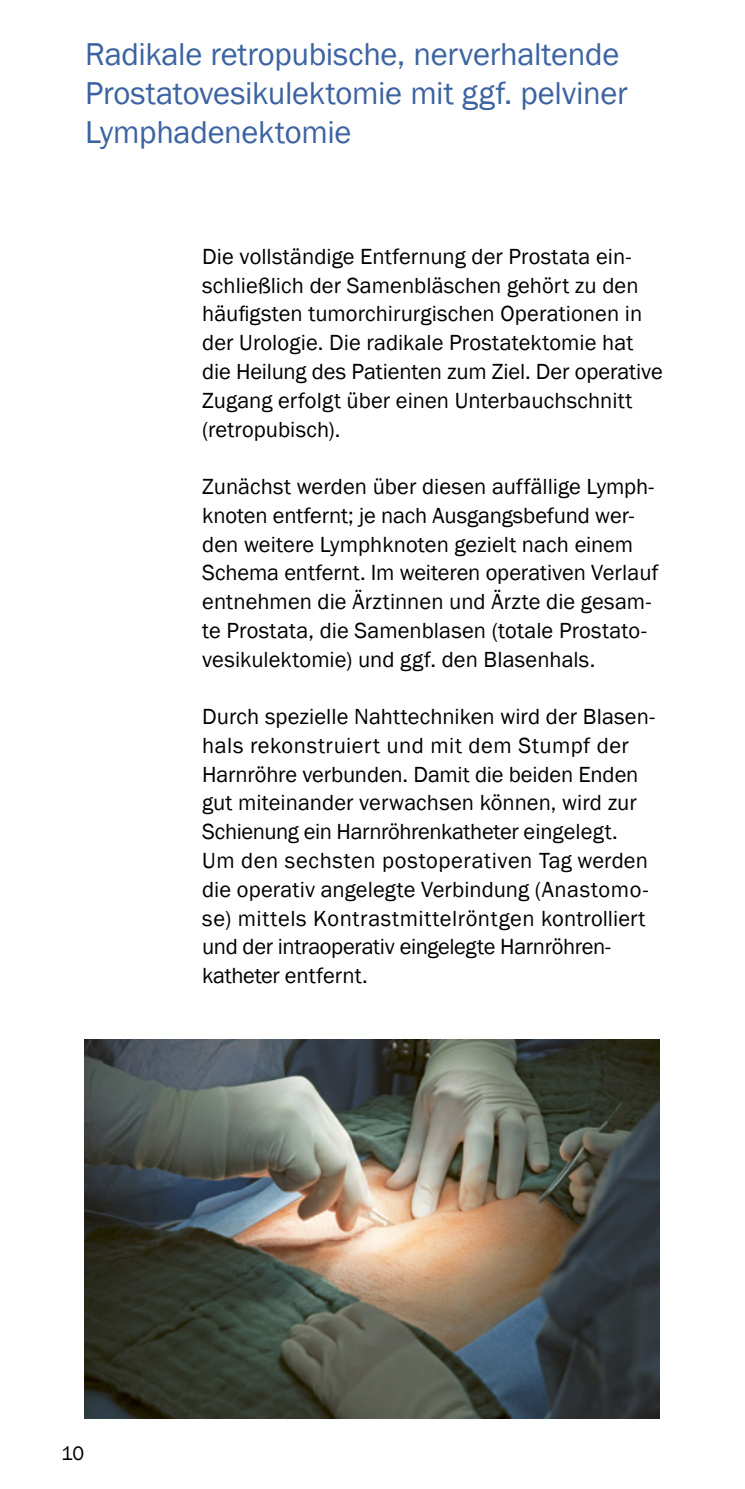
<style>
.page{position:relative;width:745px;height:1489px;background:#fff}
.page>*{position:absolute;margin:0;border:0;box-sizing:border-box;transform-origin:0 0}
.Überschrift_-_Blau{font:32.5px/38.8px "Franklin Gothic";letter-spacing:-.01em;color:#3c63a1}
.Fließtext{font:22.5px/28.8px "Franklin Gothic";color:#000}
.t1{font:20px "Franklin Gothic";color:#000}
</style>
<div class="page">
<img style="left:84px;top:1039px;width:575px;height:379px">
<p class="Überschrift_-_Blau" style="left:85px;top:36px;width:544px">Radikale retropubische, nerverhaltende<br>Prostatovesikulektomie mit ggf. pelviner<br>Lymphadenektomie</p>
<p class="Fließtext" style="left:202px;top:242px;width:462px">Die vollständige Entfernung der Prostata ein&shy;schließlich der Samenbläschen gehört zu den häufigsten tumorchirurgischen Operationen in der Urologie. Die radikale Prostatektomie hat die Heilung des Patienten zum Ziel. Der operative Zugang erfolgt über einen Unterbauchschnitt (retropubisch).</p>
<p class="Fließtext" style="left:202px;top:472px;width:457px">Zunächst werden über diesen auffällige Lymph&shy;knoten entfernt; je nach Ausgangsbefund wer&shy;den weitere Lymphknoten gezielt nach einem Schema entfernt. Im weiteren operativen Verlauf entnehmen die Ärztinnen und Ärzte die gesam&shy;te Prostata, die Samenblasen (totale Prostato&shy;vesikulektomie) und ggf. den Blasenhals.</p>
<p class="Fließtext" style="left:202px;top:702px;width:454px">Durch spezielle Nahttechniken wird der Blasen&shy;hals rekonstruiert und mit dem Stumpf der Harnröhre verbunden. Damit die beiden Enden gut miteinander verwachsen können, wird zur Schienung ein Harnröhrenkatheter eingelegt.<br>Um den sechsten postoperativen Tag werden die operativ angelegte Verbindung (Anastomo&shy;se) mittels Kontrastmittelröntgen kontrolliert und der intraoperativ eingelegte Harnröhren&shy;katheter entfernt.</p>
<p class="t1" style="left:61px;top:1441px;width:24px">10</p>
</div>
